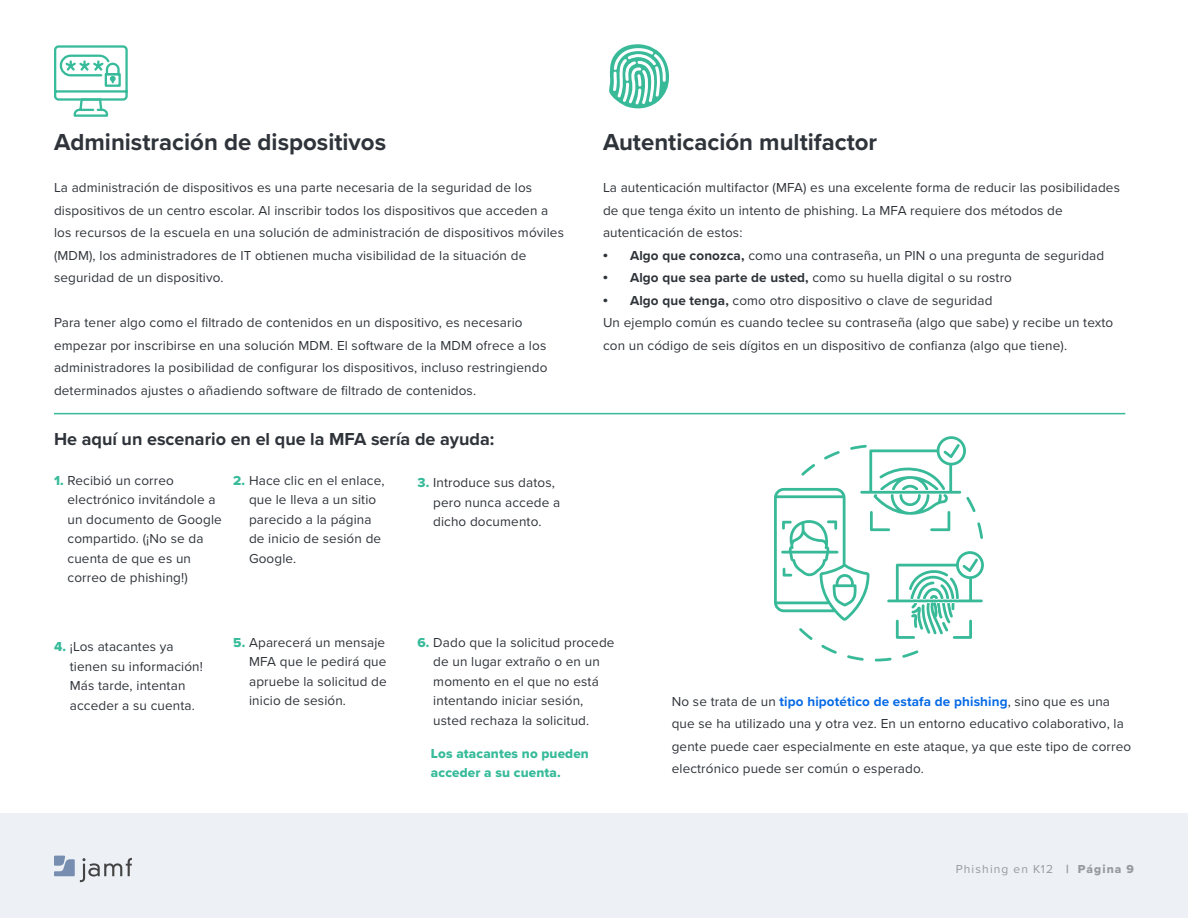
<style>
.page{position:relative;width:1188px;height:918px;background:#fff}
.page>*{position:absolute;margin:0;border:0;box-sizing:border-box;transform-origin:0 0}
.t1{font:700 24px "Proxima Nova";color:#2f343a}
.t2{font:700 18px "Proxima Nova";color:#2f343a}
.t3{font:13.5px/19.5px "Proxima Nova";letter-spacing:.01em;color:#2f343a}
.t4{font:13.5px/19.5px "Proxima Nova Extrabld";letter-spacing:.01em;color:#37bb9a}
.t5{font:12px "Proxima Nova";letter-spacing:.095em;color:#979a9d}
.s1{font-family:"Proxima Nova Extrabld";color:#37bb9a}
.s2{font-family:"Times New Roman";font-weight:700}
.s3{font-weight:700}
.s4{font-weight:700;color:#056ae6}
.s5{font-family:"Proxima Nova Extrabld"}
</style>
<div class="page">
<div style="left:0;top:813px;width:1188px;height:105px;background:#edf0f5"></div>
<svg style="left:54px;top:856px;width:78px;height:26px"></svg>
<svg style="left:54px;top:45px;width:74px;height:72px"></svg>
<svg style="left:774px;top:436px;width:210px;height:225px"></svg>
<svg style="left:609px;top:44px;width:60px;height:65px"></svg>
<hr style="left:54px;top:413px;width:1071px;height:1px;background:#38ba99">
<h1 class="t1" style="left:54px;top:124px;width:334px">Administración de dispositivos</h1>
<p class="t3" style="left:54px;top:176px;width:512px;line-height:22.5px">La administración de dispositivos es una parte necesaria de la seguridad de los dispositivos de un centro escolar. Al inscribir todos los dispositivos que acceden a los recursos de la escuela en una solución de administración de dispositivos móviles (MDM), los administradores de IT obtienen mucha visibilidad de la situación de seguridad de un dispositivo.</p>
<p class="t3" style="left:54px;top:311px;width:495px;line-height:22.5px">Para tener algo como el filtrado de contenidos en un dispositivo, es necesario empezar por inscribirse en una solución MDM. El software de la MDM ofrece a los administradores la posibilidad de configurar los dispositivos, incluso restringiendo determinados ajustes o añadiendo software de filtrado de contenidos.</p>
<h2 class="t2" style="left:54px;top:426px;width:442px">He aquí un escenario en el que la MFA sería de ayuda:</h2>
<p class="t3" style="left:68px;top:470px;width:156px;text-indent:-14px"><span class="s1">1.</span> Recibió un correo electrónico invitándole a un documento de Google compartido. (¡No se da cuenta de que es un correo de phishing!)</p>
<p class="t3" style="left:249px;top:470px;width:137px;text-indent:-16px"><span class="s1">2.</span> Hace clic en el enlace, que le lleva a un sitio parecido a la página de inicio de sesión de<br>Google.</p>
<p class="t3" style="left:433px;top:473px;width:129px;text-indent:-16px"><span class="s1">3.</span> Introduce sus datos, pero nunca accede a dicho documento.</p>
<h1 class="t1" style="left:603px;top:124px;width:276px">Autenticación multifactor</h1>
<p class="t3" style="left:603px;top:176px;width:518px;line-height:22.5px">La autenticación multifactor (MFA) es una excelente forma de reducir las posibilidades de que tenga éxito un intento de phishing. La MFA requiere dos métodos de autenticación de estos:</p>
<p class="t3" style="left:603px;top:245px;width:503px"><span class="s2">•</span> <span class="s3">Algo que conozca,</span> como una contraseña, un PIN o una pregunta de seguridad</p>
<p class="t3" style="left:603px;top:268px;width:411px"><span class="s2">•</span> <span class="s3">Algo que sea parte de usted,</span> como su huella digital o su rostro</p>
<p class="t3" style="left:603px;top:289px;width:512px;line-height:22.5px"><span class="s2">•</span> <span class="s3">Algo que tenga,</span> como otro dispositivo o clave de seguridad<br>Un ejemplo común es cuando teclee su contraseña (algo que sabe) y recibe un texto con un código de seis dígitos en un dispositivo de confianza (algo que tiene).</p>
<p class="t3" style="left:70px;top:636px;width:135px;text-indent:-16px"><span class="s1">4.</span> ¡Los atacantes ya tienen su información!<br>Más tarde, intentan acceder a su cuenta.</p>
<p class="t3" style="left:249px;top:632px;width:139px;text-align:justify;text-indent:-16px"><span class="s1">5.</span> Aparecerá un mensaje MFA que le pedirá que apruebe la solicitud de inicio de sesión.</p>
<p class="t3" style="left:433px;top:632px;width:183px;text-indent:-16px"><span class="s1">6.</span> Dado que la solicitud procede de un lugar extraño o en un momento en el que no está intentando iniciar sesión, usted rechaza la solicitud.</p>
<p class="t4" style="left:431px;top:743px;width:159px">Los atacantes no pueden acceder a su cuenta.</p>
<p class="t3" style="left:672px;top:689px;width:461px;line-height:22.5px">No se trata de un <span class="s4">tipo hipotético de estafa de phishing</span>, sino que es una que se ha utilizado una y otra vez. En un entorno educativo colaborativo, la gente puede caer especialmente en este ataque, ya que este tipo de correo electrónico puede ser común o esperado.</p>
<p class="t5" style="left:956px;top:860px;width:180px">Phishing en K12 <span class="s5">| Página 9</span></p>
</div>
